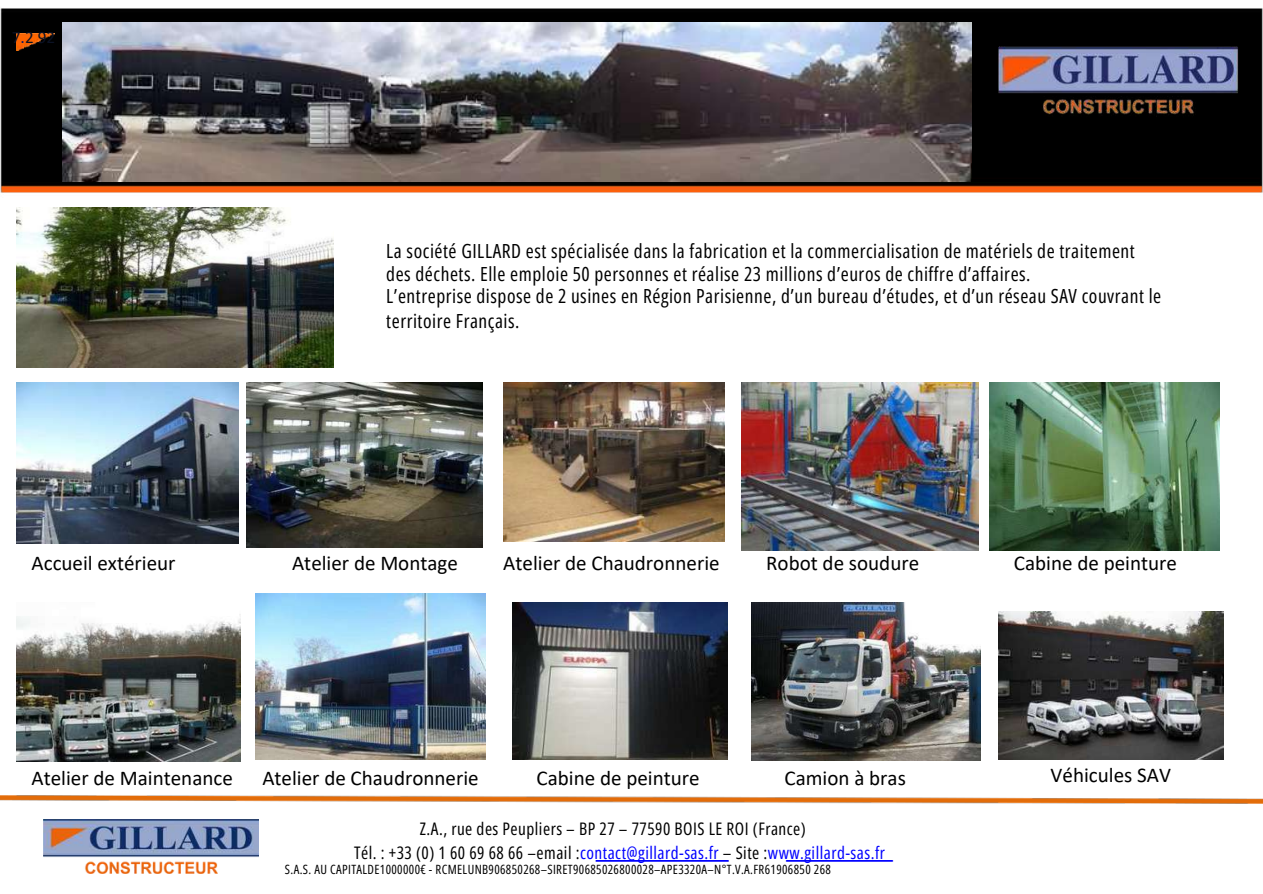
<style>
.page{position:relative;width:1263px;height:894px;background:#fff}
.page>*{position:absolute;margin:0;border:0;box-sizing:border-box;transform-origin:0 0}
.t1{font:21px "Calibri";color:#000}
.t2{font:19.5px/22.5px "Open Sans Condensed";letter-spacing:.03em;color:#000}
.t3{font:17.25px/23.7px "Open Sans Condensed";letter-spacing:.03em;color:#000}
.t4{font:17.25px "Calibri";color:#0b1225}
.t5{font:12.75px "Open Sans Condensed";letter-spacing:.03em;color:#000}
.s1{color:#00146f}
.s2{color:#00f}
</style>
<div class="page">
<img style="left:595px;top:860px;width:134px;height:1px">
<img style="left:0;top:8px;width:1263px;height:185px">
<img style="left:785px;top:860px;width:109px;height:1px">
<img style="left:17px;top:33px;width:38px;height:17px">
<img style="left:62px;top:22px;width:909px;height:159px">
<img style="left:991px;top:39px;width:255px;height:80px">
<img style="left:17px;top:208px;width:317px;height:159px">
<img style="left:0;top:795px;width:1263px;height:8px">
<img style="left:17px;top:382px;width:221px;height:161px">
<img style="left:246px;top:382px;width:236px;height:165px">
<img style="left:742px;top:382px;width:236px;height:168px">
<img style="left:990px;top:382px;width:229px;height:168px">
<img style="left:503px;top:382px;width:222px;height:159px">
<img style="left:998px;top:611px;width:225px;height:148px">
<img style="left:17px;top:614px;width:223px;height:147px">
<img style="left:255px;top:593px;width:231px;height:165px">
<img style="left:751px;top:602px;width:229px;height:158px">
<img style="left:512px;top:602px;width:215px;height:157px">
<img style="left:43px;top:819px;width:215px;height:53px">
<p class="t4" style="left:12px;top:30px;width:45px">7<span class="s1">.</span>2 92</p>
<p class="t2" style="left:386px;top:239px;width:776px">La société GILLARD est spécialisée dans la fabrication et la commercialisation de matériels de traitement des déchets. Elle emploie 50 personnes et réalise 23 millions d’euros de chiffre d’affaires.<br>L’entreprise dispose de 2 usines en Région Parisienne, d’un bureau d’études, et d’un réseau SAV couvrant le</p>
<p class="t2" style="left:386px;top:309px;width:135px">territoire Français.</p>
<p class="t1" style="left:32px;top:554px;width:146px">Accueil extérieur</p>
<p class="t1" style="left:292px;top:554px;width:167px">Atelier de Montage</p>
<p class="t1" style="left:503px;top:554px;width:218px">Atelier de Chaudronnerie</p>
<p class="t1" style="left:766px;top:554px;width:155px">Robot de soudure</p>
<p class="t1" style="left:32px;top:768px;width:203px">Atelier de Maintenance</p>
<p class="t1" style="left:262px;top:768px;width:218px">Atelier de Chaudronnerie</p>
<p class="t1" style="left:537px;top:768px;width:165px">Cabine de peinture</p>
<p class="t1" style="left:784px;top:768px;width:123px">Camion à bras</p>
<p class="t3" style="left:354px;top:816px;width:532px;text-indent:66px">Z.A., rue des Peupliers – BP 27 – 77590 BOIS LE ROI (France)<br>Tél. : +33 (0) 1 60 69 68 66 –email :<span class="s2">contact@gillard-sas.fr</span> – Site :<span class="s2">www.gillard-sas.fr</span></p>
<p class="t5" style="left:285px;top:860px;width:547px">S.A.S. AU CAPITALDE1000000€ - RCMELUNB906850268–SIRET90685026800028–APE3320A–N°T.V.A.FR61906850 268</p>
<p class="t1" style="left:1014px;top:554px;width:165px">Cabine de peinture</p>
<p class="t1" style="left:1051px;top:765px;width:122px">Véhicules SAV</p>
</div>
